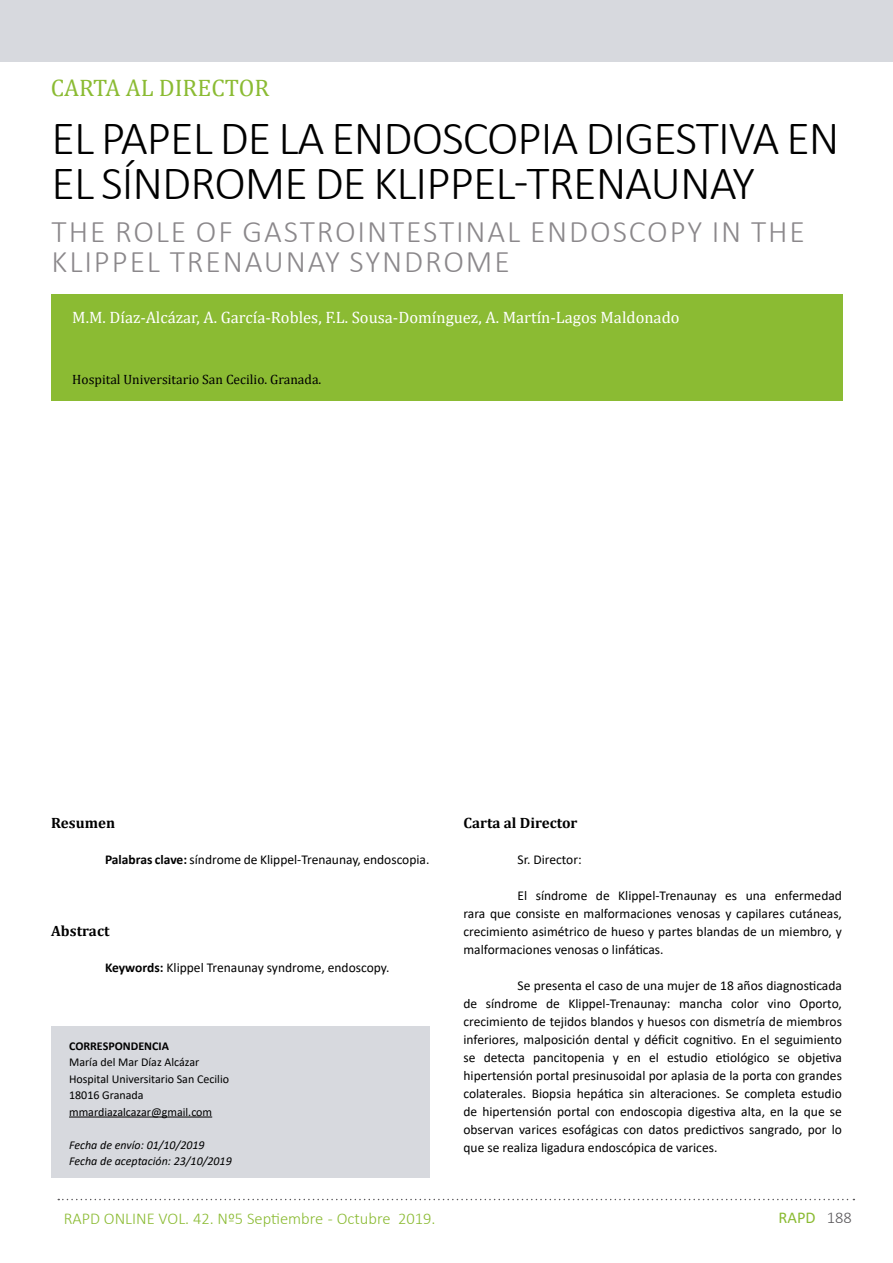
<style>
.page{position:relative;width:893px;height:1263px;background:#fff}
.page>*{position:absolute;margin:0;border:0;box-sizing:border-box;transform-origin:0 0}
.t1{font:300 48px/45px "Calibri";letter-spacing:-.02em;color:#000}
.t2{font:300 31.5px/30px "Calibri";letter-spacing:.06em;color:#8b888b}
.t3{font:24px "Cambria";color:#8bbb33}
.t4{font:16.5px "Cambria";color:#fff}
.t5{font:300 16.5px "Calibri";color:#8bbb33}
.t6{font:16.5px "Calibri";color:#8bbb33}
.t7{font:700 15px "Cambria";color:#000}
.t8{font:13.5px/18px "Calibri";color:#000;text-align:justify}
.t9{font:13.5px "Cambria";color:#000}
.t10{font:12px/16.5px "Calibri";color:#000}
.t11{font:italic 12px/16.5px "Calibri";color:#000}
.t12{font:700 12px "Calibri";color:#000}
.s1{font-weight:700}
.s2{font-weight:300;color:#5a585b}
</style>
<div class="page">
<svg style="left:58px;top:1199px;width:796px;height:1px"></svg>
<div style="left:0;top:0;width:893px;height:62px;background:#d7d9de"></div>
<div style="left:51px;top:294px;width:791px;height:107px;background:#8bbb33"></div>
<div style="left:51px;top:1026px;width:378px;height:152px;background:#d7d9de"></div>
<hr style="left:69px;top:1116px;width:143px;height:1px;background:#000">
<h3 class="t3" style="left:51px;top:74px;width:220px">CARTA AL DIRECTOR</h3>
<h1 class="t1" style="left:52px;top:115px;width:789px">EL PAPEL DE LA ENDOSCOPIA DIGESTIVA EN<br>EL SÍNDROME DE KLIPPEL-TRENAUNAY</h1>
<h2 class="t2" style="left:52px;top:216px;width:755px">THE ROLE OF GASTROINTESTINAL ENDOSCOPY IN THE<br>KLIPPEL TRENAUNAY SYNDROME</h2>
<p class="t4" style="left:72px;top:308px;width:609px">M.M. Díaz-Alcázar, A. García-Robles, F.L. Sousa-Domínguez, A. Martín-Lagos Maldonado</p>
<p class="t9" style="left:72px;top:371px;width:251px">Hospital Universitario San Cecilio. Granada.</p>
<p class="t7" style="left:51px;top:812px;width:66px">Resumen</p>
<p class="t8" style="left:105px;top:850px;width:326px"><span class="s1">Palabras clave:</span> síndrome de Klippel-Trenaunay, endoscopia.</p>
<p class="t7" style="left:51px;top:920px;width:60px">Abstract</p>
<p class="t8" style="left:105px;top:958px;width:286px"><span class="s1">Keywords:</span> Klippel Trenaunay syndrome, endoscopy.</p>
<p class="t12" style="left:69px;top:1037px;width:101px">CORRESPONDENCIA</p>
<p class="t10" style="left:69px;top:1053px;width:161px">María del Mar Díaz Alcázar<br>Hospital Universitario San Cecilio<br>18016 Granada mmardiazalcazar@gmail.com</p>
<p class="t11" style="left:69px;top:1136px;width:164px">Fecha de envío: 01/10/2019<br>Fecha de aceptación: 23/10/2019</p>
<p class="t7" style="left:463px;top:812px;width:116px">Carta al Director</p>
<p class="t8" style="left:517px;top:850px;width:66px">Sr. Director:</p>
<p class="t8" style="left:463px;top:886px;width:380px;text-indent:54px">El síndrome de Klippel-Trenaunay es una enfermedad rara que consiste en malformaciones venosas y capilares cutáneas, crecimiento asimétrico de hueso y partes blandas de un miembro, y malformaciones venosas o linfáticas.</p>
<p class="t8" style="left:463px;top:976px;width:380px;text-indent:54px">Se presenta el caso de una mujer de 18 años diagnosticada de síndrome de Klippel-Trenaunay: mancha color vino Oporto, crecimiento de tejidos blandos y huesos con dismetría de miembros inferiores, malposición dental y déficit cognitivo. En el seguimiento se detecta pancitopenia y en el estudio etiológico se objetiva hipertensión portal presinusoidal por aplasia de la porta con grandes colaterales. Biopsia hepática sin alteraciones. Se completa estudio de hipertensión portal con endoscopia digestiva alta, en la que se observan varices esofágicas con datos predictivos sangrado, por lo que se realiza ligadura endoscópica de varices.</p>
<p class="t5" style="left:64px;top:1208px;width:373px">RAPD ONLINE VOL. 42. Nº5 Septiembre - Octubre 2019.</p>
<p class="t6" style="left:779px;top:1206px;width:75px">RAPD <span class="s2">188</span></p>
</div>
